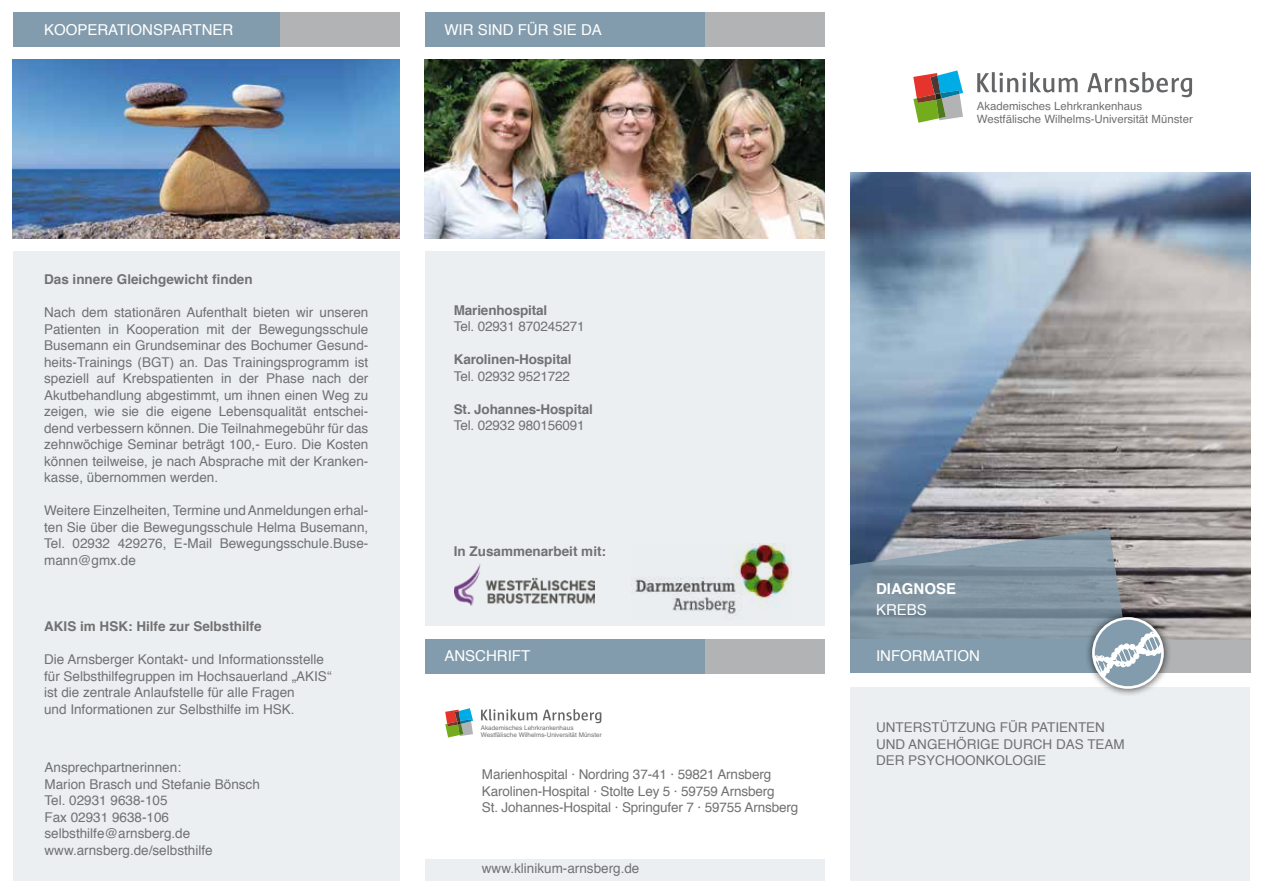
<style>
.page{position:relative;width:1263px;height:893px;background:#fff}
.page>*{position:absolute;margin:0;border:0;box-sizing:border-box;transform-origin:0 0}
.t1{font:15px "Helvetica";color:#fff}
.t2{font:700 15px "Helvetica";color:#fff}
.t3{font:13.5px/16.5px "Helvetica";color:#707172}
.t4{font:700 13.5px "Helvetica";color:#707172}
.t5{font:11.4px/12.9px "Helvetica";color:#707172}
.t6{font:6.45px/7.2px "Helvetica";color:#707172}
</style>
<div class="page">
<div style="left:425px;top:251px;width:400px;height:375px;background:#eceff1"></div>
<div style="left:850px;top:687px;width:400px;height:193px;background:#eceff1"></div>
<img style="left:850px;top:172px;width:400px;height:468px">
<div style="left:13px;top:13px;width:268px;height:34px;background:#829cad"></div>
<div style="left:281px;top:13px;width:119px;height:34px;background:#b1b3b4"></div>
<div style="left:1131px;top:640px;width:119px;height:33px;background:#b1b3b4"></div>
<div style="left:425px;top:639px;width:281px;height:34px;background:#829cad"></div>
<div style="left:706px;top:639px;width:119px;height:34px;background:#b1b3b4"></div>
<div style="left:425px;top:13px;width:281px;height:34px;background:#829cad"></div>
<div style="left:706px;top:13px;width:119px;height:34px;background:#b1b3b4"></div>
<svg style="left:977px;top:72px;width:101px;height:20px"></svg>
<svg style="left:1087px;top:72px;width:105px;height:25px"></svg>
<svg style="left:913px;top:70px;width:50px;height:53px"></svg>
<div style="left:425px;top:859px;width:400px;height:21px;background:#eceff1"></div>
<div style="left:13px;top:251px;width:387px;height:629px;background:#eceff1"></div>
<img style="left:13px;top:60px;width:387px;height:178px">
<img style="left:455px;top:564px;width:140px;height:42px">
<img style="left:631px;top:544px;width:160px;height:70px">
<div style="left:1084px;top:609px;width:88px;height:88px;background:#000;opacity:.75"></div>
<svg style="left:850px;top:528px;width:312px;height:159px;background:#8c9ca8"></svg>
<div style="left:1092px;top:617px;width:72px;height:72px;border:3px solid #fff;border-radius:50%"></div>
<svg style="left:481px;top:709px;width:56px;height:11px"></svg>
<svg style="left:543px;top:709px;width:58px;height:14px"></svg>
<svg style="left:445px;top:708px;width:28px;height:29px"></svg>
<img style="left:425px;top:60px;width:400px;height:178px">
<p class="t1" style="left:44px;top:19px;width:191px">KOOPERATIONSPARTNER</p>
<p class="t1" style="left:444px;top:19px;width:159px">WIR SIND FÜR SIE DA</p>
<p class="t4" style="left:44px;top:268px;width:210px">Das innere Gleichgewicht finden</p>
<p class="t3" style="left:44px;top:305px;width:326px;text-align:justify">Nach dem stationären Aufenthalt bieten wir unseren Patienten in Kooperation mit der Bewegungsschule Busemann ein Grundseminar des Bochumer Gesund&shy;heits-Trainings (BGT) an. Das Trainingsprogramm ist speziell auf Krebspatienten in der Phase nach der Akutbehandlung abgestimmt, um ihnen einen Weg zu zeigen, wie sie die eigene Lebensqualität entschei&shy;dend verbessern können. Die Teilnahmegebühr für das zehnwöchige Seminar beträgt 100,- Euro. Die Kosten können teilweise, je nach Absprache mit der Kranken&shy;kasse, übernommen werden.</p>
<p class="t3" style="left:44px;top:502px;width:326px;text-align:justify">Weitere Einzelheiten, Termine und Anmeldungen erhal&shy;ten Sie über die Bewegungsschule Helma Busemann, Tel. 02932 429276, E-Mail Bewegungsschule.Buse&shy;mann@gmx.de</p>
<p class="t4" style="left:44px;top:616px;width:219px">AKIS im HSK: Hilfe zur Selbsthilfe</p>
<p class="t3" style="left:44px;top:652px;width:289px">Die Arnsberger Kontakt- und Informationsstelle für Selbsthilfegruppen im Hochsauerland „AKIS“ ist die zentrale Anlaufstelle für alle Fragen<br>und Informationen zur Selbsthilfe im HSK.</p>
<p class="t3" style="left:45px;top:760px;width:217px">Ansprechpartnerinnen:<br>Marion Brasch und Stefanie Bönsch<br>Tel. 02931 9638-105<br>Fax 02931 9638-106 selbsthilfe@arnsberg.de www.arnsberg.de/selbsthilfe</p>
<p class="t4" style="left:454px;top:299px;width:95px">Marienhospital</p>
<p class="t3" style="left:454px;top:319px;width:133px">Tel. 02931 870245271</p>
<p class="t4" style="left:454px;top:349px;width:119px">Karolinen-Hospital</p>
<p class="t3" style="left:454px;top:368px;width:118px">Tel. 02932 9521722</p>
<p class="t4" style="left:454px;top:398px;width:141px">St. Johannes-Hospital</p>
<p class="t3" style="left:454px;top:418px;width:133px">Tel. 02932 980156091</p>
<p class="t4" style="left:454px;top:540px;width:154px">In Zusammenarbeit mit:</p>
<p class="t1" style="left:444px;top:645px;width:87px">ANSCHRIFT</p>
<p class="t6" style="left:481px;top:725px;width:123px">Akademisches Lehrkrankenhaus<br>Westfälische Wilhelms-Universität Münster</p>
<p class="t3" style="left:482px;top:766px;width:318px">Marienhospital · Nordring 37-41 · 59821 Arnsberg<br>Karolinen-Hospital · Stolte Ley 5 · 59759 Arnsberg<br>St. Johannes-Hospital · Springufer 7 · 59755 Arnsberg</p>
<p class="t3" style="left:482px;top:861px;width:159px">www.klinikum-arnsberg.de</p>
<p class="t5" style="left:977px;top:100px;width:218px">Akademisches Lehrkrankenhaus<br>Westfälische Wilhelms-Universität Münster</p>
<p class="t2" style="left:876px;top:576px;width:82px">DIAGNOSE</p>
<p class="t1" style="left:876px;top:598px;width:52px">KREBS</p>
<p class="t1" style="left:876px;top:644px;width:105px">INFORMATION</p>
<p class="t3" style="left:876px;top:720px;width:250px">UNTERSTÜTZUNG FÜR PATIENTEN<br>UND ANGEHÖRIGE DURCH DAS TEAM<br>DER PSYCHOONKOLOGIE</p>
</div>
